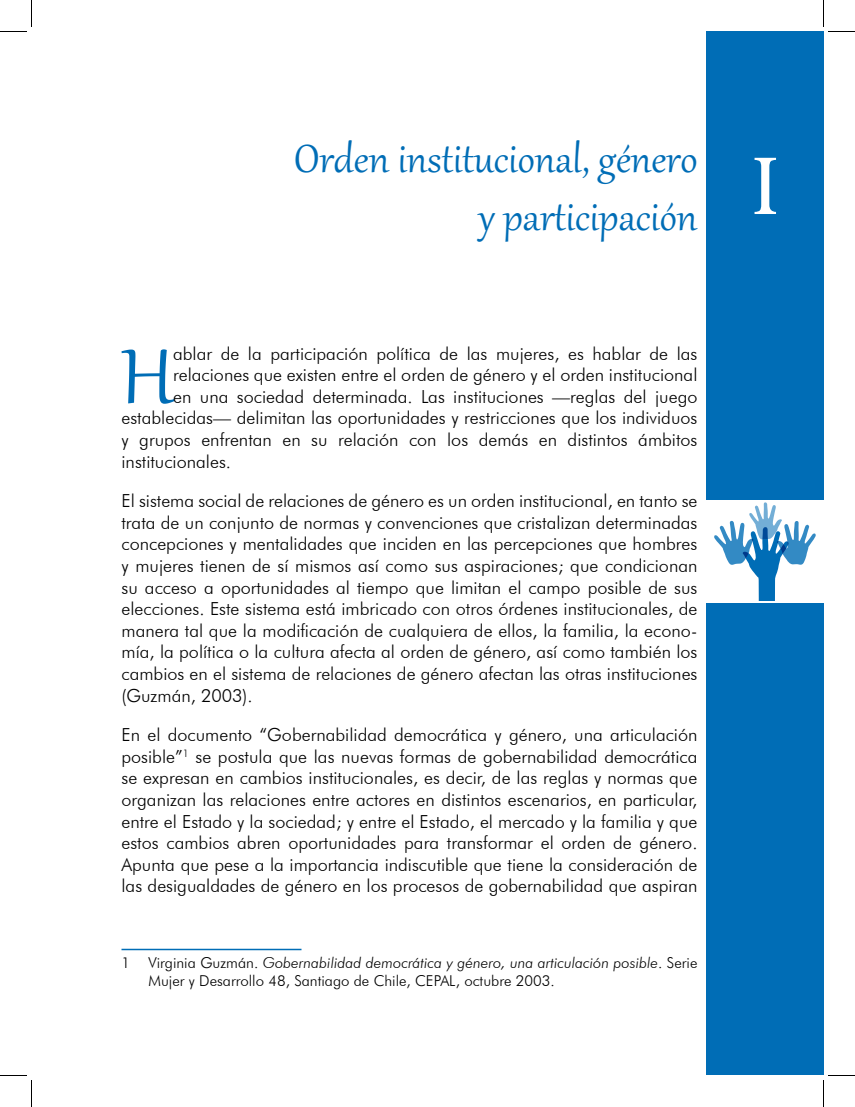
<style>
.page{position:relative;width:855px;height:1107px;background:#fff}
.page>*{position:absolute;margin:0;border:0;box-sizing:border-box;transform-origin:0 0}
.t1{font:94.65px "Gabriola";color:#006db6}
.t2{font:90px "Footlight MT Light";color:#fff}
.t3{font:48px/57.6px "Gabriola";color:#006db6;text-align:right}
.t4{font:300 18px/21.6px "Futura BT";color:#000;text-align:justify}
.t5{font:300 15px/18px "Futura BT";color:#000}
.s1{font-style:italic}
</style>
<div class="page">
<div style="left:706px;top:32px;width:118px;height:1044px;background:#006db6"></div>
<div style="left:706px;top:500px;width:118px;height:103px;background:#fff"></div>
<svg style="left:714px;top:502px;width:102px;height:98px"></svg>
<hr style="left:122px;top:949px;width:180px;height:1px;background:#006db6">
<svg style="left:0;top:0;width:32px;height:32px"></svg>
<svg style="left:0;top:1075px;width:32px;height:32px"></svg>
<svg style="left:823px;top:0;width:32px;height:32px"></svg>
<svg style="left:823px;top:1075px;width:32px;height:32px"></svg>
<h3 class="t3" style="left:294px;top:127px;width:405px">Orden institucional, género y participación</h3>
<h1 class="t1" style="left:121px;top:315px;width:54px">H</h1>
<p class="t4" style="left:173px;top:342px;width:526px">ablar de la participación política de las mujeres, es hablar de las</p>
<p class="t4" style="left:173px;top:364px;width:526px">relaciones que existen entre el orden de género y el orden institucional</p>
<p class="t4" style="left:173px;top:385px;width:526px">en una sociedad determinada. Las instituciones —reglas del juego</p>
<p class="t4" style="left:122px;top:407px;width:577px">establecidas— delimitan las oportunidades y restricciones que los individuos</p>
<p class="t4" style="left:122px;top:429px;width:577px">y grupos enfrentan en su relación con los demás en distintos ámbitos</p>
<p class="t4" style="left:122px;top:450px;width:111px">institucionales.</p>
<p class="t4" style="left:122px;top:490px;width:578px">El sistema social de relaciones de género es un orden institucional, en tanto se trata de un conjunto de normas y convenciones que cristalizan determinadas concepciones y mentalidades que inciden en las percepciones que hombres y mujeres tienen de sí mismos así como sus aspiraciones; que condicionan su acceso a oportunidades al tiempo que limitan el campo posible de sus elecciones. Este sistema está imbricado con otros órdenes institucionales, de manera tal que la modificación de cualquiera de ellos, la familia, la econo&shy;mía, la política o la cultura afecta al orden de género, así como también los cambios en el sistema de relaciones de género afectan las otras instituciones (Guzmán, 2003).</p>
<p class="t4" style="left:122px;top:724px;width:578px">En el documento “Gobernabilidad democrática y género, una articulación posible”<sup>1</sup> se postula que las nuevas formas de gobernabilidad democrática se expresan en cambios institucionales, es decir, de las reglas y normas que organizan las relaciones entre actores en distintos escenarios, en particular, entre el Estado y la sociedad; y entre el Estado, el mercado y la familia y que estos cambios abren oportunidades para transformar el orden de género.<br>Apunta que pese a la importancia indiscutible que tiene la consideración de las desigualdades de género en los procesos de gobernabilidad que aspiran</p>
<p class="t5" style="left:148px;top:953px;width:551px;text-indent:-27px">1 Virginia Guzmán. <span class="s1">Gobernabilidad democrática y género, una articulación posible</span>. Serie<br>Mujer y Desarrollo 48, Santiago de Chile, CEPAL, octubre 2003.</p>
<h2 class="t2" style="left:751px;top:132px;width:29px">I</h2>
</div>
